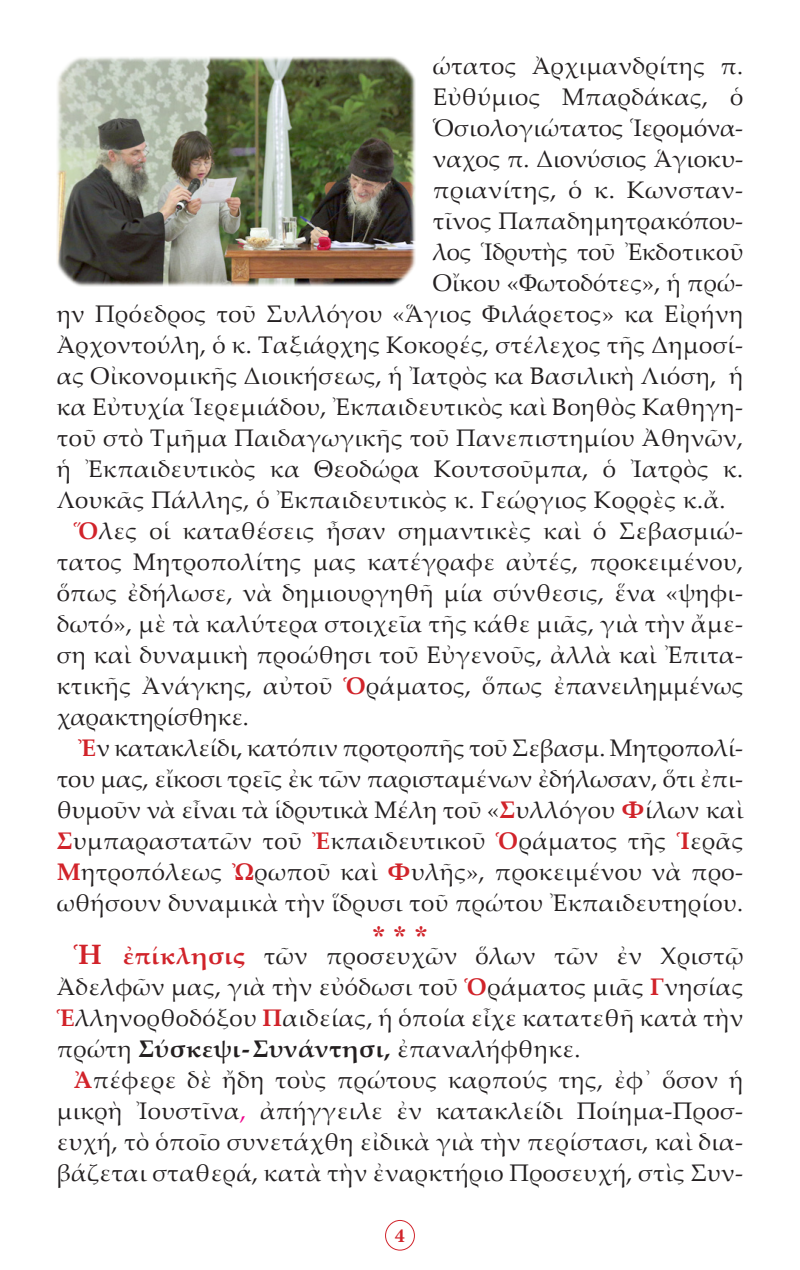
<style>
.page{position:relative;width:800px;height:1270px;background:#fff}
.page>*{position:absolute;margin:0;border:0;box-sizing:border-box;transform-origin:0 0}
.t1{font:28px "CTOS New Times Bold Test 1";color:#d1232a}
.t2{font:24px/31px "Palatino Linotype";letter-spacing:.02em;color:#231f20;text-align:justify}
.t3{font:24px/31px "Palatino Linotype";color:#231f20}
.t4{font:24px "Palatino Linotype";letter-spacing:-.01em;color:#231f20}
.t5{font:700 20px "Minion Pro";color:#d1232a}
.s1{font-weight:700;color:#d1232a}
.s2{font-weight:700;font-size:28px;color:#d1232a}
.s3{font-weight:700}
.s4{color:#ed028c}
</style>
<div class="page">
<div style="left:385px;top:1220px;width:30px;height:30px;border:1px solid #d1232a;border-radius:50%"></div>
<img style="left:57px;top:57px;width:359px;height:229px">
<p class="t2" style="left:433px;top:50px;width:312px">ώτατος Ἀρχιμανδρίτης π.</p>
<p class="t2" style="left:433px;top:81px;width:312px">Εὐθύμιος Μπαρδάκας, ὁ</p>
<p class="t2" style="left:433px;top:112px;width:312px">Ὁσιολογιώτατος Ἱερομόνα-</p>
<p class="t3" style="left:433px;top:143px;width:312px">ναχος π. Διονύσιος Ἁγιοκυ&shy;πριανίτης, ὁ κ. Κωνσταν-</p>
<p class="t2" style="left:433px;top:205px;width:312px">τῖνος Παπαδημητρακόπου-</p>
<p class="t4" style="left:433px;top:235px;width:312px">λος Ἱδρυτὴς τοῦ Ἐκδοτικοῦ</p>
<p class="t2" style="left:433px;top:267px;width:312px">Οἴκου «Φωτοδότες», ἡ πρώ-</p>
<p class="t2" style="left:57px;top:298px;width:688px">ην Πρόεδρος τοῦ Συλλόγου «Ἅγιος Φιλάρετος» κα Εἰρήνη Ἀρχοντούλη, ὁ κ. Ταξιάρχης Κοκορές, στέλεχος τῆς Δημοσί&shy;ας Οἰκονομικῆς Διοικήσεως, ἡ Ἰατρὸς κα Βασιλικὴ Λιόση, ἡ κα Εὐτυχία Ἱερεμιάδου, Ἐκπαιδευτικὸς καὶ Βοηθὸς Καθηγη&shy;τοῦ στὸ Τμῆμα Παιδαγωγικῆς τοῦ Πανεπιστημίου Ἀθηνῶν, ἡ Ἐκπαιδευτικὸς κα Θεοδώρα Κουτσοῦμπα, ὁ Ἰατρὸς κ.<br>Λουκᾶς Πάλλης, ὁ Ἐκπαιδευτικὸς κ. Γεώργιος Κορρὲς κ.ἄ.</p>
<p class="t2" style="left:57px;top:515px;width:688px;text-indent:17px"><span class="s1">Ὅ</span>λες οἱ καταθέσεις ἦσαν σημαντικὲς καὶ ὁ Σεβασμιώ&shy;τατος Μητροπολίτης μας κατέγραφε αὐτές, προκειμένου, ὅπως ἐδήλωσε, νὰ δημιουργηθῆ μία σύνθεσις, ἕνα «ψηφι&shy;δωτό», μὲ τὰ καλύτερα στοιχεῖα τῆς κάθε μιᾶς, γιὰ τὴν ἄμε&shy;ση καὶ δυναμικὴ προώθησι τοῦ Εὐγενοῦς, ἀλλὰ καὶ Ἐπιτα&shy;κτικῆς Ἀνάγκης, αὐτοῦ <span class="s1">Ὁ</span>ράματος, ὅπως ἐπανειλημμένως χαρακτηρίσθηκε.</p>
<p class="t2" style="left:57px;top:732px;width:688px;text-indent:21px"><span class="s1">Ἐ</span>ν κατακλείδι, κατόπιν προτροπῆς τοῦ Σεβασμ. Μητροπολί&shy;του μας, εἴκοσι τρεῖς ἐκ τῶν παρισταμένων ἐδήλωσαν, ὅτι ἐπι&shy;θυμοῦν νὰ εἶναι τὰ ἱδρυτικὰ Μέλη τοῦ «<span class="s1">Σ</span>υλλόγου <span class="s1">Φ</span>ίλων καὶ <span class="s1">Σ</span>υμπαραστατῶν τοῦ <span class="s1">Ἐ</span>κπαιδευτικοῦ <span class="s1">Ὁ</span>ράματος τῆς <span class="s1">Ἱ</span>ερᾶς <span class="s1">Μ</span>ητροπόλεως <span class="s1">Ὠ</span>ρωποῦ καὶ <span class="s1">Φ</span>υλῆς», προκειμένου νὰ προ&shy;ωθήσουν δυναμικὰ τὴν ἵδρυσι τοῦ πρώτου Ἐκπαιδευτηρίου.</p>
<p class="t1" style="left:372px;top:920px;width:57px">* * *</p>
<p class="t2" style="left:57px;top:940px;width:688px;text-indent:17px"><span class="s2">Ἡ</span> <span class="s1">ἐπίκλησις</span> τῶν προσευχῶν ὅλων τῶν ἐν Χριστῷ Ἀδελφῶν μας, γιὰ τὴν εὐόδωσι τοῦ <span class="s1">Ὁ</span>ράματος μιᾶς <span class="s1">Γ</span>νησίας <span class="s1">Ἑ</span>λληνορθοδόξου <span class="s1">Π</span>αιδείας, ἡ ὁποία εἶχε κατατεθῆ κατὰ τὴν πρώτη <span class="s3">Σύσκεψι-Συνάντησι,</span> ἐπαναλήφθηκε.</p>
<p class="t2" style="left:57px;top:1064px;width:688px;text-align:right"><span class="s1">Ἀ</span>πέφερε δὲ ἤδη τοὺς πρώτους καρπούς της, ἐφ᾿ ὅσον ἡ μικρὴ Ἰουστῖνα<span class="s4">,</span> ἀπήγγειλε ἐν κατακλείδι Ποίημα-Προσ-</p>
<p class="t2" style="left:57px;top:1126px;width:688px">ευχή, τὸ ὁποῖο συνετάχθη εἰδικὰ γιὰ τὴν περίστασι, καὶ δια&shy;βάζεται σταθερά, κατὰ τὴν ἐναρκτήριο Προσευχή, στὶς Συν-</p>
<p class="t5" style="left:395px;top:1221px;width:11px">4</p>
</div>
